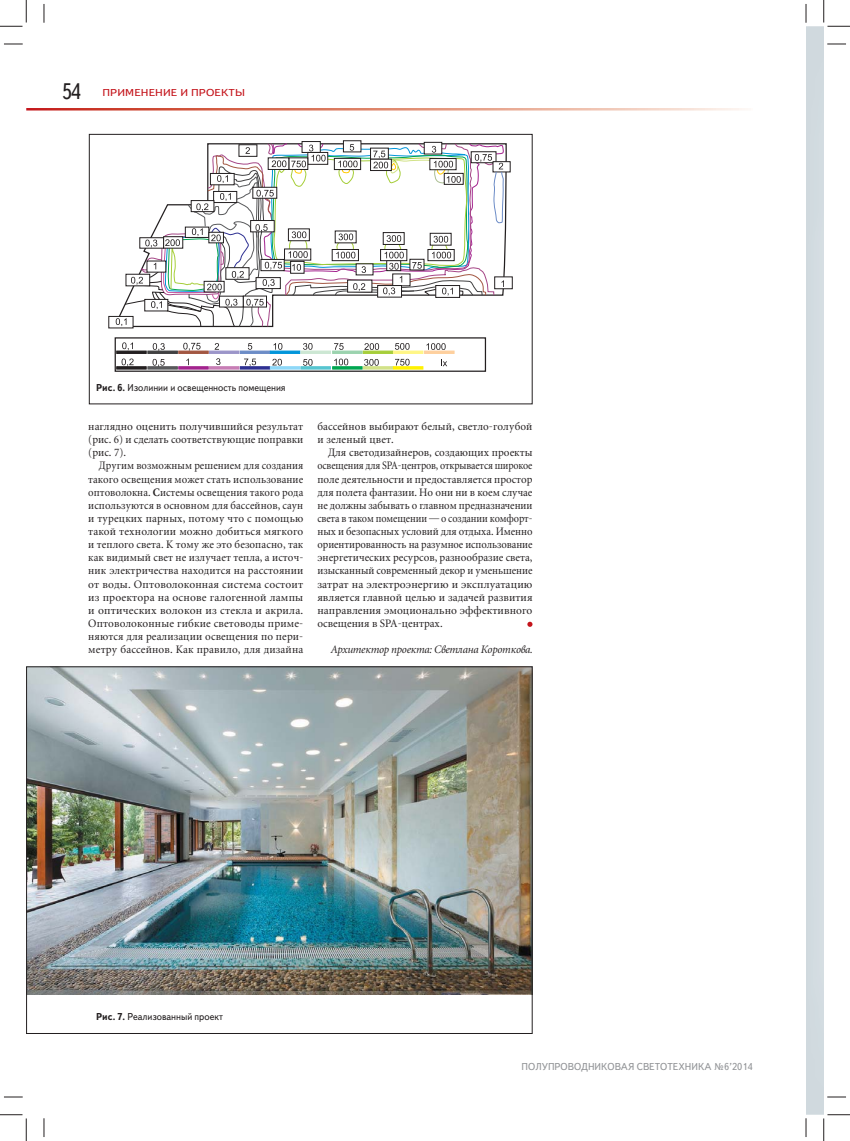
<style>
.page{position:relative;width:850px;height:1141px;background:#fff}
.page>*{position:absolute;margin:0;border:0;box-sizing:border-box;transform-origin:0 0}
.t1{font:22.5px "Text Book C";color:#231f20;scale:.9 1}
.t2{font:11.25px/13.1px "Miniature";letter-spacing:.005em;color:#231f20;scale:.96 1}
.t3{font:11.25px/13.1px "Miniature";letter-spacing:.005em;color:#231f20;text-align:justify;scale:.92 1}
.t4{font:11.25px/13.1px "Miniature";letter-spacing:.005em;color:#231f20;text-align:justify}
.t5{font:italic 11.25px "Miniature";letter-spacing:-.02em;color:#231f20;scale:.96 1}
.t6{font:10px "Text Book C";color:#231f20;scale:.95 1}
.t7{font:10px "Text Book C";color:#939598}
.t8{font:10px "Text Book C";letter-spacing:.01em;color:#c4151c;scale:1.17 1}
.s1{font-weight:700}
</style>
<div class="page">
<svg style="left:527px;top:621px;width:5px;height:5px"></svg>
<svg style="left:113px;top:142px;width:394px;height:186px"></svg>
<div style="left:115px;top:337px;width:371px;height:35px;border:1px solid #231f20"></div>
<hr style="left:116px;top:351px;width:30px;height:3px;background:#231f20">
<div style="left:116px;top:366px;width:30px;height:3px;background:#231f20;border:1px solid #231f20"></div>
<hr style="left:148px;top:351px;width:30px;height:3px;background:#404041">
<div style="left:148px;top:366px;width:30px;height:3px;background:#58595b;border:1px solid #58595b"></div>
<hr style="left:178px;top:351px;width:30px;height:3px;background:#a25641">
<div style="left:178px;top:366px;width:30px;height:3px;background:#a3238e;border:1px solid #a3238e"></div>
<hr style="left:209px;top:351px;width:30px;height:3px;background:#9b95c9">
<div style="left:209px;top:366px;width:30px;height:3px;background:#c77db5;border:1px solid #c77db5"></div>
<hr style="left:240px;top:351px;width:30px;height:3px;background:#6c8cc7">
<div style="left:240px;top:366px;width:30px;height:3px;background:#2e3092;border:1px solid #2e3092"></div>
<hr style="left:270px;top:351px;width:30px;height:3px;background:#0095da">
<div style="left:270px;top:366px;width:30px;height:3px;background:#8ed8f8;border:1px solid #8ed8f8"></div>
<hr style="left:301px;top:351px;width:30px;height:3px;background:#cce7d3">
<div style="left:301px;top:366px;width:30px;height:3px;background:#56c5d0;border:1px solid #56c5d0"></div>
<hr style="left:332px;top:351px;width:30px;height:3px;background:#9bd3ae">
<div style="left:332px;top:366px;width:30px;height:3px;background:#00a650;border:1px solid #00a650"></div>
<hr style="left:363px;top:351px;width:30px;height:3px;background:#a6ce39">
<div style="left:363px;top:366px;width:30px;height:3px;background:#d2e288;border:1px solid #d2e288"></div>
<hr style="left:393px;top:351px;width:30px;height:3px;background:#fff685">
<div style="left:393px;top:366px;width:30px;height:3px;background:#fff200;border:1px solid #fff200"></div>
<hr style="left:424px;top:351px;width:30px;height:3px;background:#fed09e">
<div style="left:494px;top:276px;width:18px;height:13px;background:#fff;border:1px solid #231f20"></div>
<div style="left:493px;top:161px;width:17px;height:11px;background:#fff;border:1px solid #231f20"></div>
<svg style="left:424px;top:142px;width:18px;height:1px"></svg>
<div style="left:343px;top:140px;width:18px;height:12px;background:#fff;border:1px solid #231f20"></div>
<svg style="left:302px;top:141px;width:19px;height:2px"></svg>
<div style="left:108px;top:316px;width:25px;height:12px;background:#fff;border:1px solid #231f20"></div>
<svg style="left:122px;top:342px;width:11px;height:8px"></svg>
<svg style="left:122px;top:358px;width:12px;height:8px"></svg>
<svg style="left:153px;top:343px;width:12px;height:8px"></svg>
<svg style="left:116px;top:143px;width:388px;height:184px"></svg>
<svg style="left:152px;top:359px;width:13px;height:8px"></svg>
<svg style="left:183px;top:343px;width:17px;height:8px"></svg>
<svg style="left:216px;top:358px;width:4px;height:7px"></svg>
<svg style="left:215px;top:343px;width:4px;height:7px"></svg>
<svg style="left:248px;top:343px;width:4px;height:7px"></svg>
<svg style="left:244px;top:358px;width:12px;height:8px"></svg>
<svg style="left:273px;top:343px;width:9px;height:7px"></svg>
<svg style="left:272px;top:359px;width:10px;height:6px"></svg>
<svg style="left:303px;top:343px;width:9px;height:7px"></svg>
<svg style="left:303px;top:359px;width:9px;height:7px"></svg>
<svg style="left:334px;top:343px;width:10px;height:7px"></svg>
<svg style="left:334px;top:358px;width:14px;height:7px"></svg>
<svg style="left:364px;top:343px;width:15px;height:7px"></svg>
<svg style="left:364px;top:359px;width:15px;height:7px"></svg>
<svg style="left:395px;top:343px;width:14px;height:7px"></svg>
<svg style="left:395px;top:359px;width:14px;height:6px"></svg>
<svg style="left:426px;top:343px;width:20px;height:7px"></svg>
<svg style="left:441px;top:359px;width:6px;height:7px"></svg>
<div style="left:89px;top:134px;width:443px;height:270px;border:1px solid #231f20"></div>
<img style="left:28px;top:668px;width:502px;height:326px">
<svg style="left:4px;top:43px;width:19px;height:2px"></svg>
<svg style="left:827px;top:43px;width:19px;height:2px"></svg>
<svg style="left:4px;top:1096px;width:19px;height:1px"></svg>
<svg style="left:827px;top:1096px;width:19px;height:1px"></svg>
<svg style="left:43px;top:4px;width:2px;height:19px"></svg>
<svg style="left:43px;top:1118px;width:2px;height:18px"></svg>
<svg style="left:805px;top:4px;width:2px;height:19px"></svg>
<svg style="left:805px;top:1118px;width:2px;height:18px"></svg>
<svg style="left:0;top:0;width:27px;height:27px"></svg>
<svg style="left:0;top:1114px;width:27px;height:26px"></svg>
<svg style="left:823px;top:0;width:27px;height:27px"></svg>
<svg style="left:823px;top:1114px;width:27px;height:26px"></svg>
<h1 class="t1" style="left:62px;top:78px;width:23px">54</h1>
<p class="t8" style="left:102px;top:87px;width:123px">ПРИМЕНЕНИЕ И ПРОЕКТЫ</p>
<p class="t6" style="left:96px;top:381px;width:201px"><span class="s1">Рис. 6.</span> Изолинии и освещенность помещения</p>
<p class="t4" style="left:88px;top:421px;width:216px">наглядно оценить получившийся результат (рис. 6) и сделать соответствующие поправки (рис. 7).</p>
<p class="t3" style="left:88px;top:460px;width:235px;text-indent:11px">Другим возможным решением для создания такого освещения может стать использование оптоволокна. <span class="s1">С</span>истемы освещения такого рода используются в основном для бассейнов, саун и турецких парных, потому что с помощью такой технологии можно добиться мягкого и теплого света. К тому же это безопасно, так как видимый свет не излучает тепла, а источ&shy;ник электричества находится на расстоянии от воды. Оптоволоконная система состоит из проектора на основе галогенной лампы и оптических волокон из стекла и акрила.<br>Оптоволоконные гибкие световоды приме&shy;няются для реализации освещения по пери&shy;метру бассейнов. Как правило, для дизайна</p>
<p class="t2" style="left:317px;top:421px;width:225px">бассейнов выбирают белый, светло-голубой и зеленый цвет.</p>
<p class="t2" style="left:317px;top:447px;width:225px;text-align:justify;text-indent:11px">Для светодизайнеров, создающих проекты освещения для SPA-центров, открывается широкое поле деятельности и предоставляется простор для полета фантазии. Но они ни в коем случае не должны забывать о главном предназначении света в таком помещении — о создании комфорт&shy;ных и безопасных условий для отдыха. Именно ориентированность на разумное использование энергетических ресурсов, разнообразие света, изысканный современный декор и уменьшение затрат на электроэнергию и эксплуатацию является главной целью и задачей развития направления эмоционально эффективного освещения в SPA-центрах.</p>
<p class="t5" style="left:330px;top:643px;width:212px">Архитектор проекта: Светлана Короткова.</p>
<p class="t6" style="left:96px;top:1010px;width:135px"><span class="s1">Рис. 7.</span> Реализованный проект</p>
<p class="t7" style="left:522px;top:1060px;width:233px">ПОЛУПРОВОДНИКОВАЯ СВЕТОТЕХНИКА №6’2014</p>
</div>
